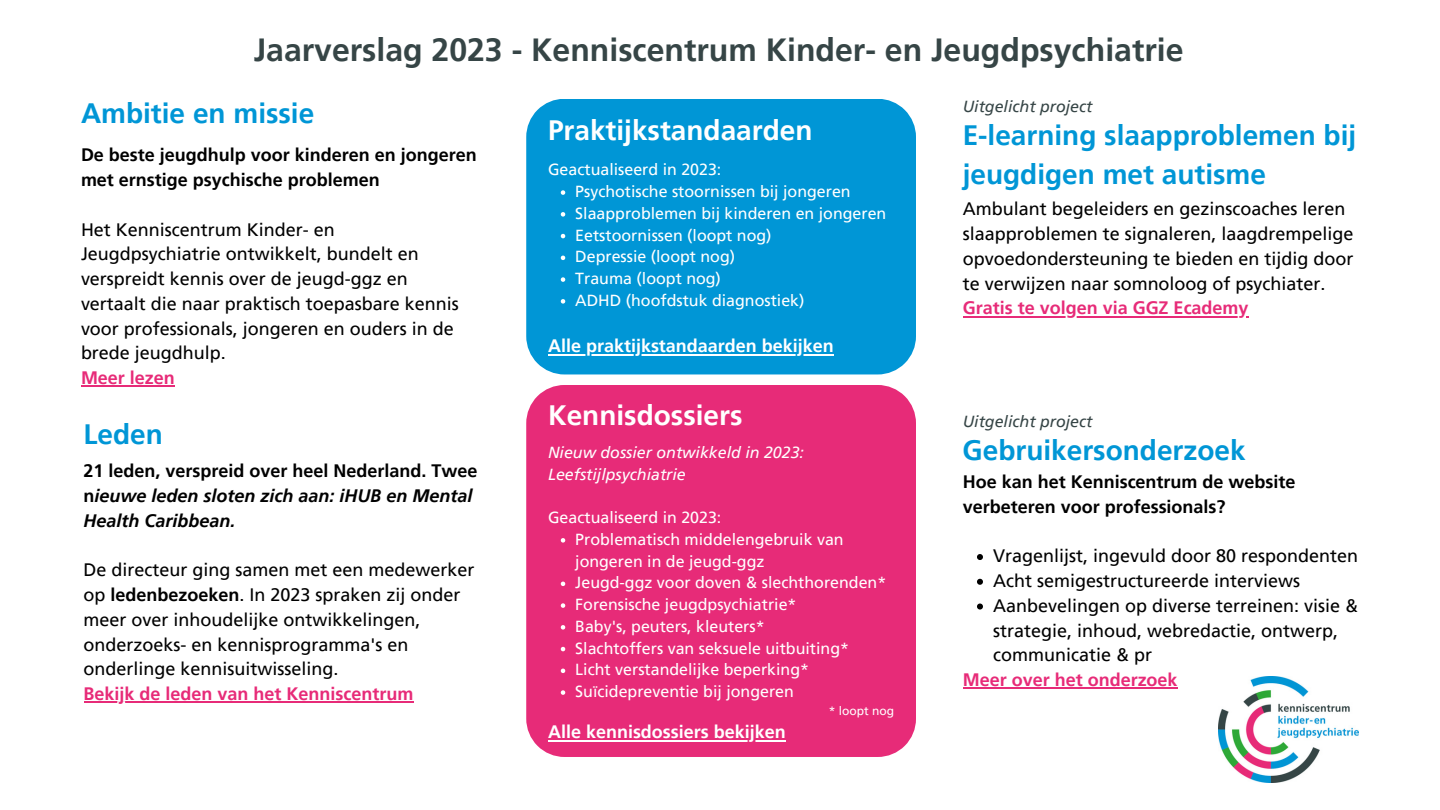
<style>
.page{position:relative;width:1440px;height:810px;background:#fff}
.page>*{position:absolute;margin:0;border:0;box-sizing:border-box;transform-origin:0 0}
.t1{font:700 32px "Frutiger LT Pro";color:#364546}
.t2{font:700 28px/39px "Frutiger LT Pro";color:#0096d6}
.t3{font:700 28px "Frutiger LT Pro";color:#fff}
.t4{font:18px/24.8px "Frutiger LT Pro";color:#000}
.t5{font:700 18px/24.8px "Frutiger LT Pro";color:#000}
.t6{font:italic 700 18px/24.8px "Frutiger LT Pro";color:#000}
.t7{font:700 18px "Frutiger LT Pro";color:#e72b78}
.t8{font:700 18px "Frutiger LT Pro";color:#fff}
.t9{font:16px/21.8px "Frutiger LT Pro";color:#fff}
.t10{font:italic 16px/21.8px "Frutiger LT Pro";color:#fff}
.t11{font:italic 16px "Frutiger LT Pro";color:#364546}
.t12{font:12px "Frutiger LT Pro";color:#fff}
.s1{font-weight:700;color:#e72b78}
.s2{font-style:normal}
.s3{font-weight:700}
</style>
<div class="page">
<div style="left:526px;top:385px;width:390px;height:372px;background:#e72b78"></div>
<svg style="left:561px;top:538px;width:4px;height:5px"></svg>
<svg style="left:561px;top:582px;width:4px;height:4px"></svg>
<svg style="left:561px;top:603px;width:4px;height:5px"></svg>
<svg style="left:561px;top:625px;width:4px;height:5px"></svg>
<svg style="left:561px;top:647px;width:4px;height:4px"></svg>
<svg style="left:561px;top:669px;width:4px;height:4px"></svg>
<svg style="left:561px;top:690px;width:4px;height:5px"></svg>
<hr style="left:548px;top:740px;width:238px;height:1px;background:#fff">
<div style="left:526px;top:99px;width:390px;height:275px;background:#0096d6"></div>
<svg style="left:561px;top:190px;width:4px;height:5px"></svg>
<svg style="left:561px;top:212px;width:4px;height:5px"></svg>
<svg style="left:561px;top:234px;width:4px;height:4px"></svg>
<svg style="left:561px;top:256px;width:4px;height:4px"></svg>
<svg style="left:561px;top:277px;width:4px;height:5px"></svg>
<svg style="left:561px;top:299px;width:4px;height:5px"></svg>
<hr style="left:548px;top:354px;width:286px;height:1px;background:#fff">
<hr style="left:81px;top:386px;width:94px;height:1px;background:#e72b78">
<hr style="left:84px;top:702px;width:330px;height:1px;background:#e72b78">
<svg style="left:977px;top:554px;width:6px;height:6px"></svg>
<svg style="left:977px;top:579px;width:6px;height:6px"></svg>
<svg style="left:977px;top:604px;width:6px;height:6px"></svg>
<hr style="left:963px;top:688px;width:215px;height:1px;background:#e72b78">
<hr style="left:963px;top:316px;width:286px;height:1px;background:#e72b78">
<img style="left:1218px;top:676px;width:141px;height:106px">
<h1 class="t1" style="left:254px;top:30px;width:931px">Jaarverslag 2023 - Kenniscentrum Kinder- en Jeugdpsychiatrie</h1>
<p class="t2" style="left:81px;top:94px;width:235px">Ambitie en missie</p>
<p class="t5" style="left:81px;top:143px;width:397px">De beste jeugdhulp voor kinderen en jongeren met ernstige psychische problemen</p>
<p class="t4" style="left:81px;top:217px;width:379px">Het Kenniscentrum Kinder- en Jeugdpsychiatrie ontwikkelt, bundelt en verspreidt kennis over de jeugd-ggz en vertaalt die naar praktisch toepasbare kennis voor professionals, jongeren en ouders in de brede jeugdhulp.<br><span class="s1">Meer lezen</span></p>
<h4 class="t2" style="left:84px;top:414px;width:81px">Leden</h4>
<p class="t6" style="left:84px;top:459px;width:395px"><span class="s2">21 leden, verspreid over heel Nederland. Twee n</span>ieuwe leden sloten zich aan: iHUB en Mental<br>Health Caribbean.</p>
<p class="t4" style="left:84px;top:558px;width:392px">De directeur ging samen met een medewerker op <span class="s3">ledenbezoeken</span>. In 2023 spraken zij onder meer over inhoudelijke ontwikkelingen, onderzoeks- en kennisprogramma's en onderlinge kennisuitwisseling.</p>
<p class="t7" style="left:84px;top:683px;width:331px">Bekijk de leden van het Kenniscentrum</p>
<p class="t3" style="left:548px;top:113px;width:266px">Praktijkstandaarden</p>
<h3 class="t9" style="left:548px;top:159px;width:175px">Geactualiseerd in 2023:</h3>
<h2 class="t9" style="left:575px;top:180px;width:277px">Psychotische stoornissen bij jongeren</h2>
<p class="t9" style="left:575px;top:202px;width:313px">Slaapproblemen bij kinderen en jongeren</p>
<p class="t9" style="left:575px;top:224px;width:198px">Eetstoornissen (loopt nog)</p>
<p class="t9" style="left:575px;top:246px;width:161px">Depressie (loopt nog)</p>
<p class="t9" style="left:575px;top:267px;width:147px">Trauma (loopt nog)</p>
<p class="t9" style="left:575px;top:289px;width:231px">ADHD (hoofdstuk diagnostiek)</p>
<p class="t8" style="left:548px;top:335px;width:287px">Alle praktijkstandaarden bekijken</p>
<h1 class="t3" style="left:548px;top:398px;width:196px">Kennisdossiers</h1>
<h2 class="t10" style="left:548px;top:441px;width:258px">Nieuw dossier ontwikkeld in 2023:<br>Leefstijlpsychiatrie</h2>
<h3 class="t9" style="left:548px;top:506px;width:175px">Geactualiseerd in 2023:</h3>
<h4 class="t9" style="left:575px;top:528px;width:270px">Problematisch middelengebruik van jongeren in de jeugd-ggz</h4>
<h2 class="t9" style="left:575px;top:572px;width:313px">Jeugd-ggz voor doven &amp; slechthorenden*</h2>
<h2 class="t9" style="left:575px;top:593px;width:223px">Forensische jeugdpsychiatrie*</h2>
<p class="t9" style="left:575px;top:615px;width:191px">Baby's, peuters, kleuters*</p>
<p class="t9" style="left:575px;top:637px;width:275px">Slachtoffers van seksuele uitbuiting*</p>
<p class="t9" style="left:575px;top:659px;width:235px">Licht verstandelijke beperking*</p>
<p class="t9" style="left:575px;top:680px;width:220px">Suïcidepreventie bij jongeren</p>
<p class="t12" style="left:829px;top:704px;width:67px">* loopt nog</p>
<p class="t8" style="left:548px;top:721px;width:239px">Alle kennisdossiers bekijken</p>
<p class="t11" style="left:963px;top:96px;width:131px">Uitgelicht project</p>
<p class="t2" style="left:963px;top:115px;width:395px">E-learning slaapproblemen bij jeugdigen met autisme</p>
<p class="t4" style="left:963px;top:197px;width:392px">Ambulant begeleiders en gezinscoaches leren slaapproblemen te signaleren, laagdrempelige opvoedondersteuning te bieden en tijdig door te verwijzen naar somnoloog of psychiater.</p>
<h3 class="t7" style="left:963px;top:297px;width:287px">Gratis te volgen via GGZ Ecademy</h3>
<p class="t11" style="left:963px;top:412px;width:131px">Uitgelicht project</p>
<p class="t2" style="left:963px;top:431px;width:285px">Gebruikersonderzoek</p>
<h2 class="t5" style="left:963px;top:469px;width:334px">Hoe kan het Kenniscentrum de website verbeteren voor professionals?</h2>
<h4 class="t4" style="left:993px;top:543px;width:366px">Vragenlijst, ingevuld door 80 respondenten</h4>
<p class="t4" style="left:993px;top:568px;width:308px">Acht semigestructureerde interviews</p>
<h2 class="t4" style="left:993px;top:593px;width:366px">Aanbevelingen op diverse terreinen: visie &amp; strategie, inhoud, webredactie, ontwerp, communicatie &amp; pr</h2>
<h3 class="t7" style="left:963px;top:669px;width:216px">Meer over het onderzoek</h3>
</div>
